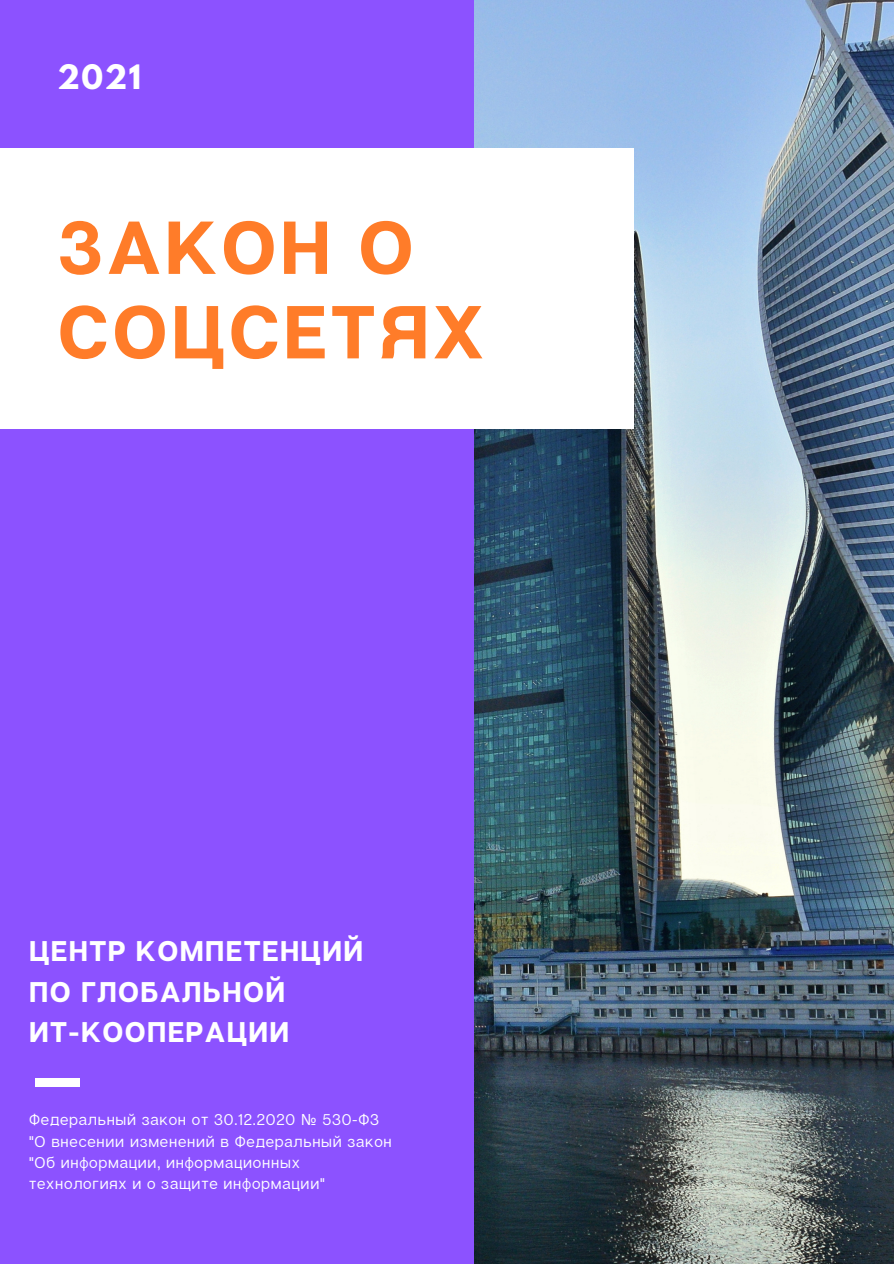
<style>
.page{position:relative;width:894px;height:1264px;background:#fff}
.page>*{position:absolute;margin:0;border:0;box-sizing:border-box;transform-origin:0 0}
.t1{font:700 74.7px/84.4px "Articulat CF";letter-spacing:.05em;color:#ff7c29}
.t2{font:700 29.85px "League Spartan";color:#fff}
.t3{font:700 28.35px "Articulat CF";letter-spacing:.05em;color:#fff}
.t4{font:15.45px/21.5px "Articulat CF";letter-spacing:.05em;color:#fff}
.s1{font-family:"Noto Sans"}
</style>
<div class="page">
<div style="left:0;top:0;width:893px;height:1263px;background:#8c52ff"></div>
<img style="left:475px;top:0;width:418px;height:1263px">
<div style="left:0;top:148px;width:632px;height:280px;background:#fff"></div>
<div style="left:36px;top:1078px;width:44px;height:8px;background:#fff"></div>
<p class="t2" style="left:58px;top:62px;width:85px">2021</p>
<p class="t1" style="left:58px;top:203px;width:427px">ЗАКОН О<br>СОЦСЕТЯХ</p>
<p class="t3" style="left:29px;top:933px;width:335px">ЦЕНТР КОМПЕТЕНЦИЙ</p>
<p class="t3" style="left:29px;top:974px;width:257px">ПО ГЛОБАЛЬНОЙ</p>
<p class="t3" style="left:29px;top:1014px;width:261px">ИТ-КООПЕРАЦИИ</p>
<p class="t4" style="left:29px;top:1108px;width:364px">Федеральный закон от 30.12.2020 <span class="s1">№</span> 530-ФЗ "О внесении изменений в Федеральный закон "Об информации, информационных технологиях и о защите информации"</p>
</div>
